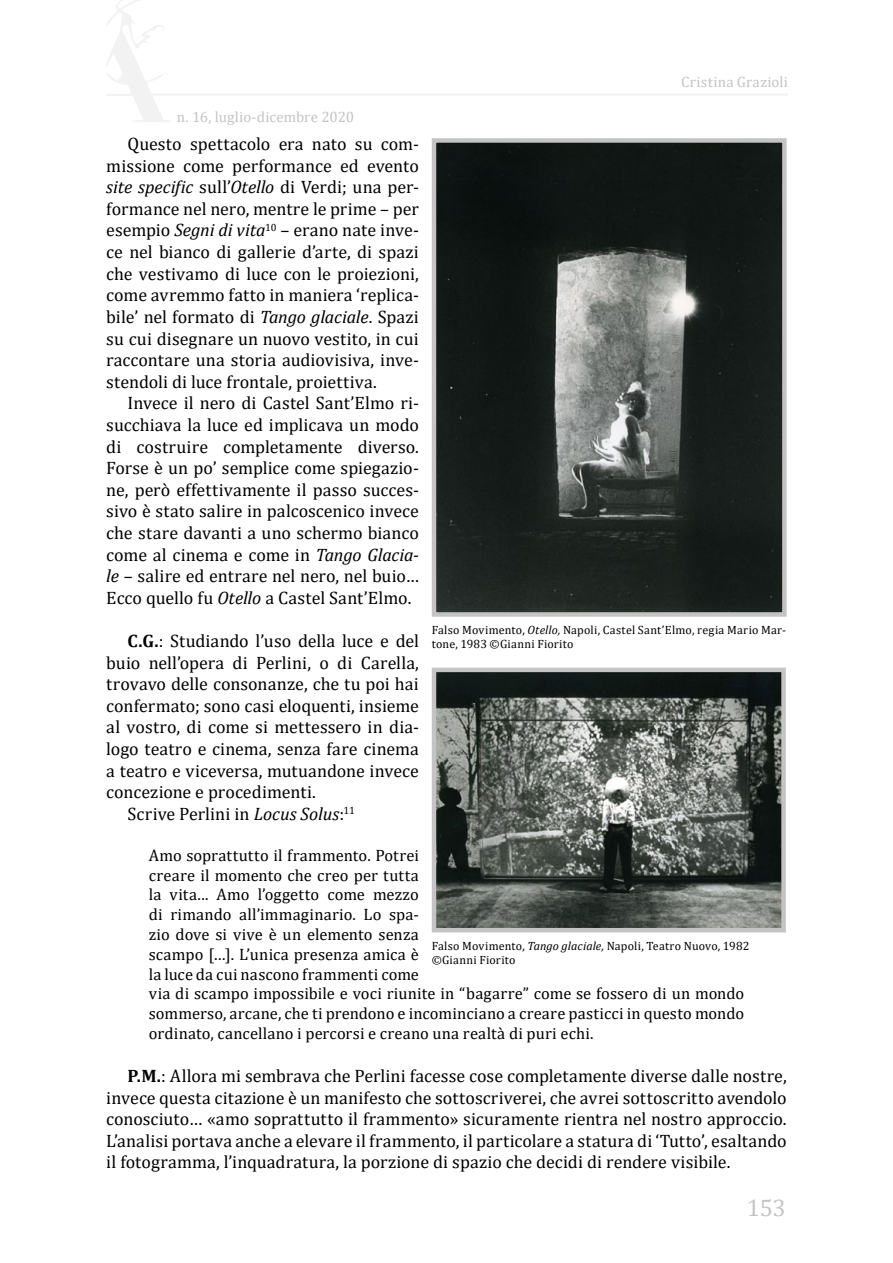
<style>
.page{position:relative;width:893px;height:1263px;background:#fff}
.page>*{position:absolute;margin:0;border:0;box-sizing:border-box;transform-origin:0 0}
.t1{font:24px "Cambria";color:#c4c4c4}
.t2{font:18px/21.6px "Cambria";color:#000;text-align:justify}
.t3{font:16.5px/19.8px "Cambria";letter-spacing:.01em;color:#000}
.t4{font:15px "Cambria";letter-spacing:.01em;color:#c4c4c4}
.t5{font:12px/14.4px "Cambria";letter-spacing:.015em;color:#000}
.s1{font-style:italic}
.s2{font-weight:700}
</style>
<div class="page">
<svg style="left:107px;top:0;width:64px;height:122px"></svg>
<hr style="left:131px;top:93px;width:657px;height:3px;background:#f2f3f3">
<img style="left:437px;top:143px;width:345px;height:469px">
<div style="left:432px;top:138px;width:355px;height:479px;border:4px solid #c4c4c4"></div>
<img style="left:437px;top:673px;width:344px;height:254px">
<div style="left:432px;top:668px;width:354px;height:264px;border:4px solid #c4c4c4"></div>
<p class="t4" style="left:177px;top:108px;width:179px">n. 16, luglio-dicembre 2020</p>
<p class="t4" style="left:681px;top:73px;width:108px">Cristina Grazioli</p>
<p class="t2" style="left:106px;top:133px;width:314px;text-indent:21px">Questo spettacolo era nato su com&shy;missione come performance ed evento <span class="s1">site specific</span> sull’<span class="s1">Otello</span> di Verdi; una per&shy;formance nel nero, mentre le prime – per esempio <span class="s1">Segni di vita</span><sup>10</sup> – erano nate inve&shy;ce nel bianco di gallerie d’arte, di spazi che vestivamo di luce con le proiezioni, come avremmo fatto in maniera ‘replica&shy;bile’ nel formato di <span class="s1">Tango glaciale</span>. Spazi su cui disegnare un nuovo vestito, in cui raccontare una storia audiovisiva, inve&shy;stendoli di luce frontale, proiettiva.</p>
<p class="t2" style="left:106px;top:392px;width:314px;text-indent:21px">Invece il nero di Castel Sant’Elmo ri&shy;succhiava la luce ed implicava un modo di costruire completamente diverso.<br>Forse è un po’ semplice come spiegazio&shy;ne, però effettivamente il passo succes&shy;sivo è stato salire in palcoscenico invece che stare davanti a uno schermo bianco come al cinema e come in <span class="s1">Tango Glacia&shy;le</span> – salire ed entrare nel nero, nel buio… Ecco quello fu <span class="s1">Otello</span> a Castel Sant’Elmo.</p>
<p class="t2" style="left:128px;top:630px;width:293px"><span class="s2">C.G.</span>: Studiando l’uso della luce e del</p>
<p class="t2" style="left:106px;top:651px;width:314px">buio nell’opera di Perlini, o di Carella,</p>
<p class="t2" style="left:106px;top:673px;width:314px">trovavo delle consonanze, che tu poi hai</p>
<p class="t2" style="left:106px;top:695px;width:314px">confermato; sono casi eloquenti, insieme</p>
<p class="t2" style="left:106px;top:716px;width:314px">al vostro, di come si mettessero in dia-</p>
<p class="t2" style="left:106px;top:738px;width:314px">logo teatro e cinema, senza fare cinema</p>
<p class="t2" style="left:106px;top:759px;width:314px">a teatro e viceversa, mutuandone invece</p>
<p class="t2" style="left:106px;top:781px;width:211px">concezione e procedimenti.</p>
<p class="t2" style="left:128px;top:803px;width:229px">Scrive Perlini in <span class="s1">Locus Solus</span>:<sup>11</sup></p>
<p class="t3" style="left:149px;top:845px;width:597px">Amo soprattutto il frammento. Potrei<br>creare il momento che creo per tutta<br>la vita... Amo l’oggetto come mezzo<br>di rimando all’immaginario. Lo spa-<br>zio dove si vive è un elemento senza<br>scampo […]. L’unica presenza amica è<br>la luce da cui nascono frammenti come<br>via di scampo impossibile e voci riunite in “bagarre” come se fossero di un mondo sommerso, arcane, che ti prendono e incominciano a creare pasticci in questo mondo ordinato, cancellano i percorsi e creano una realtà di puri echi.</p>
<p class="t2" style="left:106px;top:1065px;width:682px;text-indent:21px"><span class="s2">P.M.</span>: Allora mi sembrava che Perlini facesse cose completamente diverse dalle nostre, invece questa citazione è un manifesto che sottoscriverei, che avrei sottoscritto avendolo conosciuto… «amo soprattutto il frammento» sicuramente rientra nel nostro approccio.<br>L’analisi portava anche a elevare il frammento, il particolare a statura di ‘Tutto’, esaltando il fotogramma, l’inquadratura, la porzione di spazio che decidi di rendere visibile.</p>
<p class="t5" style="left:432px;top:623px;width:356px">Falso Movimento, <span class="s1">Otello,</span> Napoli, Castel Sant’Elmo, regia Mario Mar&shy;tone, 1983 ©Gianni Fiorito</p>
<p class="t5" style="left:432px;top:938px;width:319px">Falso Movimento, <span class="s1">Tango glaciale,</span> Napoli, Teatro Nuovo, 1982 ©Gianni Fiorito</p>
<h1 class="t1" style="left:747px;top:1193px;width:40px">153</h1>
</div>
